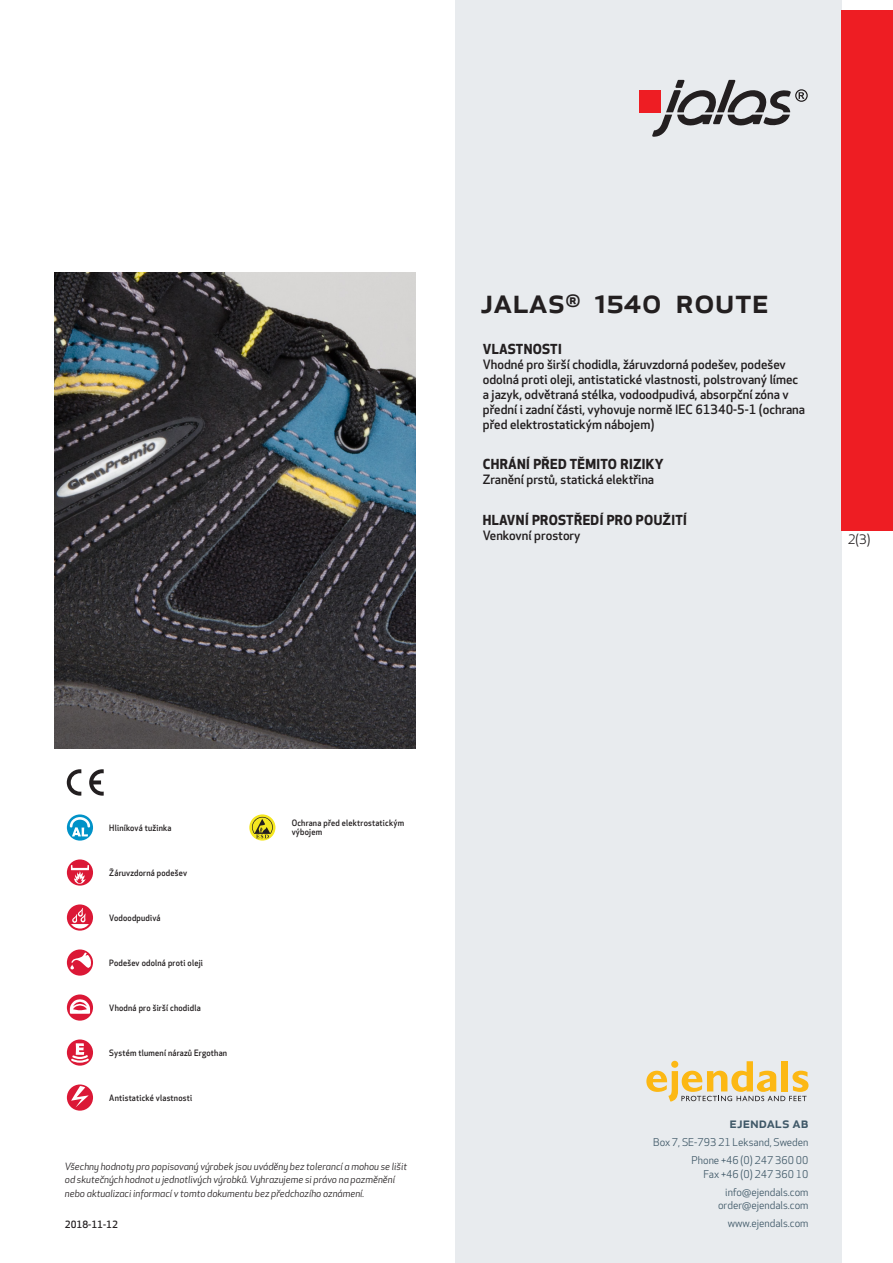
<style>
.page{position:relative;width:893px;height:1263px;background:#fff}
.page>*{position:absolute;margin:0;border:0;box-sizing:border-box;transform-origin:0 0}
.prodname{font:500 34.5px "Apex New";color:#231f20}
.t1{font:500 15px "Apex New";color:#405968}
.Funktion_body{font:700 13.5px "Apex New";letter-spacing:.025em;color:#231f20}
.t2{font:12.75px "Apex New";color:#231f20}
.Funktion_body-2{font:500 12.6px/15px "Apex New";color:#231f20}
.t3{font:10.5px/18px "Apex New";color:#405968;text-align:right}
.t4{font:italic 9.75px/13.5px "Apex New";color:#231f20}
.Sidfot_datum{font:500 9.75px "Apex New";color:#231f20}
.Artikel{font:500 8.55px/9px "Apex New";letter-spacing:.025em;color:#231f20;scale:.95 1}
</style>
<div class="page">
<div style="left:455px;top:0;width:387px;height:1263px;background:#e8ebee"></div>
<svg style="left:646px;top:1061px;width:162px;height:40px"></svg>
<div style="left:842px;top:11px;width:51px;height:520px;background:#ee1d23"></div>
<div style="left:639px;top:90px;width:22px;height:22px;background:#ee1d23"></div>
<svg style="left:652px;top:80px;width:156px;height:57px"></svg>
<svg style="left:67px;top:814px;width:26px;height:27px"></svg>
<svg style="left:70px;top:817px;width:20px;height:19px"></svg>
<svg style="left:67px;top:859px;width:26px;height:27px"></svg>
<svg style="left:71px;top:865px;width:18px;height:19px"></svg>
<svg style="left:67px;top:904px;width:26px;height:27px"></svg>
<svg style="left:71px;top:908px;width:18px;height:20px"></svg>
<svg style="left:67px;top:949px;width:26px;height:27px"></svg>
<svg style="left:70px;top:952px;width:21px;height:17px"></svg>
<svg style="left:67px;top:994px;width:26px;height:27px"></svg>
<svg style="left:70px;top:999px;width:20px;height:15px"></svg>
<svg style="left:67px;top:1039px;width:26px;height:27px"></svg>
<svg style="left:69px;top:1043px;width:22px;height:21px"></svg>
<svg style="left:67px;top:1084px;width:26px;height:27px"></svg>
<svg style="left:71px;top:1086px;width:18px;height:21px"></svg>
<svg style="left:249px;top:814px;width:26px;height:26px"></svg>
<svg style="left:252px;top:817px;width:21px;height:21px"></svg>
<svg style="left:89px;top:769px;width:15px;height:27px"></svg>
<svg style="left:67px;top:769px;width:14px;height:27px"></svg>
<img style="left:54px;top:272px;width:361px;height:476px">
<p class="prodname" style="left:480px;top:277px;width:290px">JALAS<sup>®</sup> 1540 Route</p>
<p class="Funktion_body" style="left:483px;top:339px;width:80px">VLASTNOSTI</p>
<p class="Funktion_body-2" style="left:483px;top:356px;width:324px">Vhodné pro širší chodidla, žáruvzdorná podešev, podešev odolná proti oleji, antistatické vlastnosti, polstrovaný límec a jazyk, odvětraná stélka, vodoodpudivá, absorpční zóna v přední i zadní části, vyhovuje normě IEC 61340-5-1 (ochrana před elektrostatickým nábojem)</p>
<p class="Funktion_body" style="left:483px;top:455px;width:182px">CHRÁNÍ PŘED TĚMITO RIZIKY</p>
<p class="Funktion_body-2" style="left:483px;top:472px;width:173px">Zranění prstů, statická elektřina</p>
<p class="Funktion_body" style="left:483px;top:510px;width:206px">HLAVNÍ PROSTŘEDÍ PRO POUŽITÍ</p>
<p class="Funktion_body-2" style="left:483px;top:528px;width:99px">Venkovní prostory</p>
<p class="t2" style="left:848px;top:531px;width:24px">2(3)</p>
<p class="Artikel" style="left:109px;top:823px;width:67px">Hliníková tužinka</p>
<p class="Artikel" style="left:109px;top:868px;width:83px">Žáruvzdorná podešev</p>
<p class="Artikel" style="left:109px;top:913px;width:56px">Vodoodpudivá</p>
<p class="Artikel" style="left:109px;top:958px;width:100px">Podešev odolná proti oleji</p>
<p class="Artikel" style="left:109px;top:1003px;width:98px">Vhodná pro širší chodidla</p>
<p class="Artikel" style="left:109px;top:1048px;width:126px">Systém tlumení nárazů Ergothan</p>
<p class="Artikel" style="left:109px;top:1093px;width:89px">Antistatické vlastnosti</p>
<p class="Artikel" style="left:292px;top:819px;width:120px">Ochrana před elektrostatickým výbojem</p>
<p class="t4" style="left:65px;top:1159px;width:344px">Všechny hodnoty pro popisovaný výrobek jsou uváděny bez tolerancí a mohou se lišit od skutečných hodnot u jednotlivých výrobků. Vyhrazujeme si právo na pozměnění nebo aktualizaci informací v tomto dokumentu bez předchozího oznámení.</p>
<p class="Sidfot_datum" style="left:65px;top:1218px;width:54px">2018-11-12</p>
<p class="t1" style="left:729px;top:1113px;width:80px">ejendals ab</p>
<p class="t3" style="left:653px;top:1133px;width:157px">Box 7, SE-793 21 Leksand, Sweden<br>Phone +46 (0) 247 360 00</p>
<p class="t3" style="left:703px;top:1165px;width:107px">Fax +46 (0) 247 360 10 info@ejendals.com</p>
<p class="t3" style="left:718px;top:1196px;width:92px">order@ejendals.com</p>
<p class="t3" style="left:728px;top:1215px;width:82px">www.ejendals.com</p>
</div>
